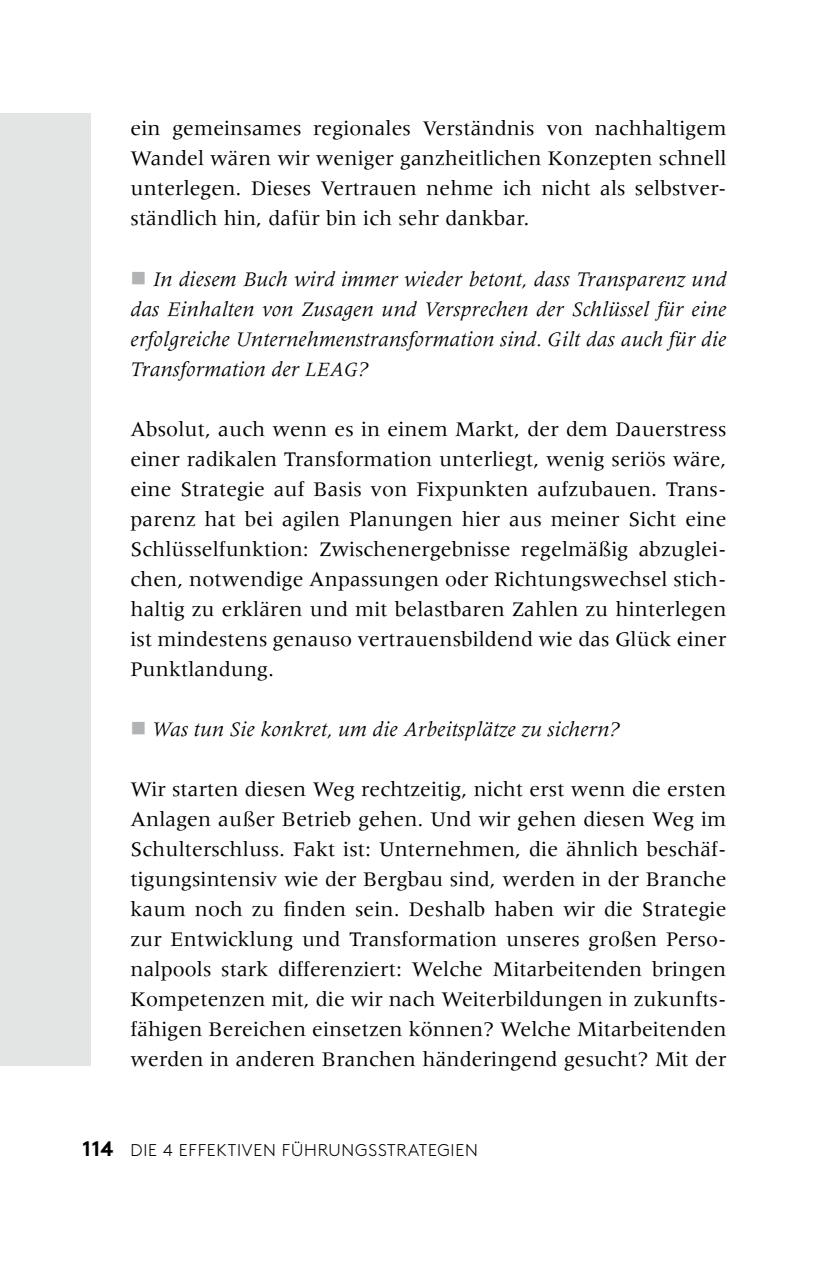
<style>
.page{position:relative;width:840px;height:1276px;background:#fff}
.page>*{position:absolute;margin:0;border:0;box-sizing:border-box;transform-origin:0 0}
.t1{font:21.6px/30px "Meridien LT Std";letter-spacing:.005em;color:#000;text-align:justify}
.t2{font:italic 21.6px/30px "Meridien LT Std";letter-spacing:.005em;color:#000;text-align:justify}
.t3{font:300 17px "Brown";letter-spacing:.045em;color:#000}
.s1{color:#b1b3b4}
.s2{font-size:21px}
.s3{font-weight:700;font-size:21px}
</style>
<div class="page">
<div style="left:0;top:113px;width:91px;height:953px;background:#e3e4e4"></div>
<p class="t1" style="left:130px;top:113px;width:597px">ein gemeinsames regionales Verständnis von nachhaltigem Wandel wären wir weniger ganzheitlichen Konzepten schnell unterlegen. Dieses Vertrauen nehme ich nicht als selbstver&shy;ständlich hin, dafür bin ich sehr dankbar.</p>
<p class="t2" style="left:130px;top:264px;width:597px"><span class="s1">■</span> In diesem Buch wird immer wieder betont, dass Transparenz und das Einhalten von Zusagen und Versprechen der Schlüssel für eine erfolgreiche Unternehmenstransformation sind. Gilt das auch für die Transformation der <span class="s2">LEAG</span>?</p>
<p class="t1" style="left:130px;top:413px;width:597px">Absolut, auch wenn es in einem Markt, der dem Dauerstress einer radikalen Transformation unterliegt, wenig seriös wäre, eine Strategie auf Basis von Fixpunkten aufzubauen. Trans&shy;parenz hat bei agilen Planungen hier aus meiner Sicht eine Schlüsselfunktion: Zwischenergebnisse regelmäßig abzuglei&shy;chen, notwendige Anpassungen oder Richtungswechsel stich&shy;haltig zu erklären und mit belastbaren Zahlen zu hinterlegen ist mindestens genauso vertrauensbildend wie das Glück einer Punktlandung.</p>
<p class="t2" style="left:130px;top:714px;width:489px"><span class="s1">■</span> Was tun Sie konkret, um die Arbeitsplätze zu sichern?</p>
<p class="t1" style="left:130px;top:773px;width:597px">Wir starten diesen Weg rechtzeitig, nicht erst wenn die ersten Anlagen außer Betrieb gehen. Und wir gehen diesen Weg im Schulterschluss. Fakt ist: Unternehmen, die ähnlich beschäf&shy;tigungsintensiv wie der Bergbau sind, werden in der Branche kaum noch zu finden sein. Deshalb haben wir die Strategie zur Entwicklung und Transformation unseres großen Perso&shy;nalpools stark differenziert: Welche Mitarbeitenden bringen Kompetenzen mit, die wir nach Weiterbildungen in zukunfts&shy;fähigen Bereichen einsetzen können? Welche Mitarbeitenden werden in anderen Branchen händeringend gesucht? Mit der</p>
<p class="t3" style="left:82px;top:1137px;width:397px"><span class="s3">114</span> DIE 4 EFFEKTIVEN FÜHRUNGSSTRATEGIEN</p>
</div>
